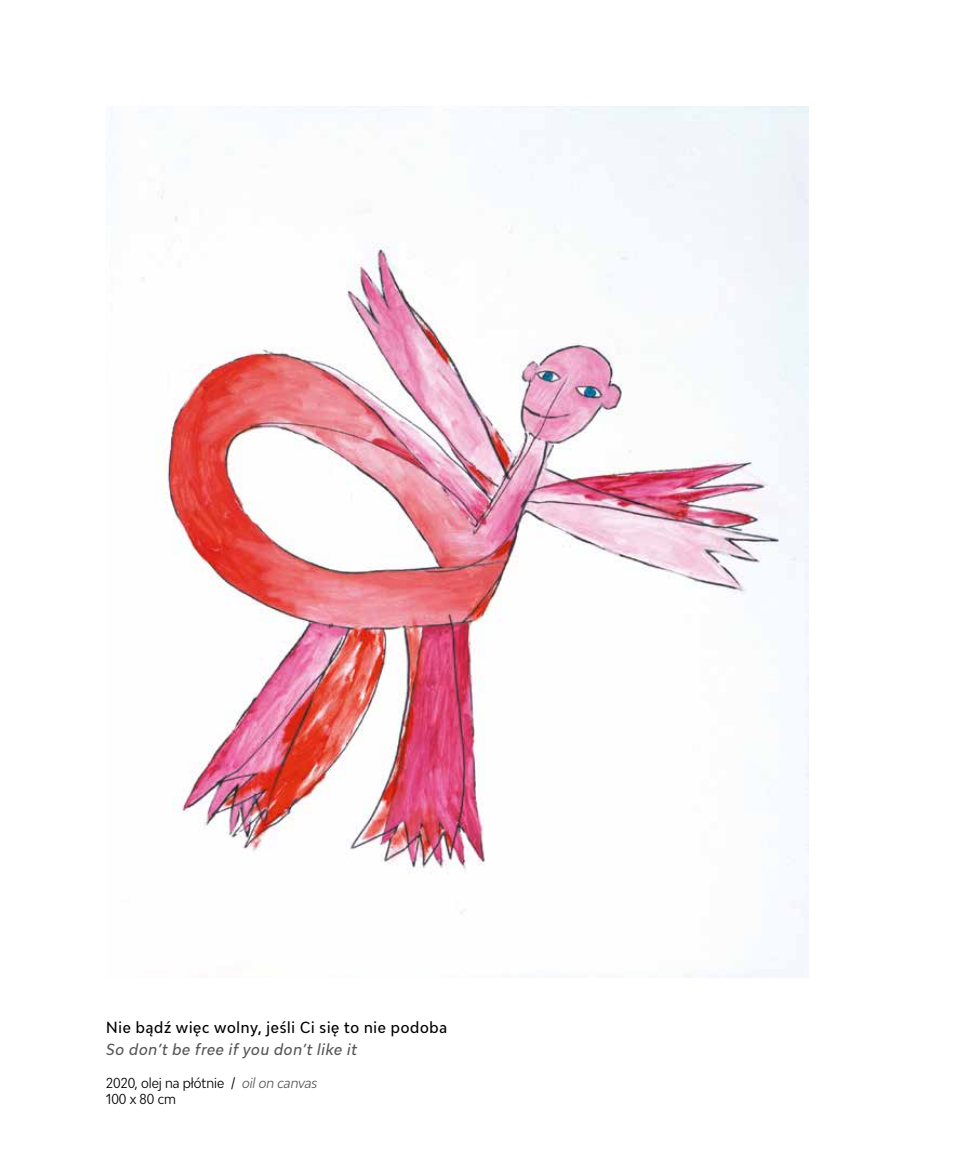
<style>
.page{position:relative;width:957px;height:1149px;background:#fff}
.page>*{position:absolute;margin:0;border:0;box-sizing:border-box;transform-origin:0 0}
.t1{font:500 condensed 15px "Bw Modelica";letter-spacing:.05em;color:#000}
.t2{font:italic 500 condensed 15px "Bw Modelica";letter-spacing:.05em;color:#575756}
.t3{font:condensed 13.5px/16.2px "Bw Modelica";color:#000}
.s1{font-style:italic;color:#575756}
</style>
<div class="page">
<img style="left:142px;top:106px;width:666px;height:871px">
<p class="t1" style="left:106px;top:1017px;width:342px">Nie bądź więc wolny, jeśli Ci się to nie podoba</p>
<p class="t2" style="left:106px;top:1039px;width:252px">So don’t be free if you don’t like it</p>
<p class="t3" style="left:106px;top:1074px;width:212px">2020, olej na płótnie / <span class="s1">oil on canvas<br></span>100 x 80 cm</p>
</div>
